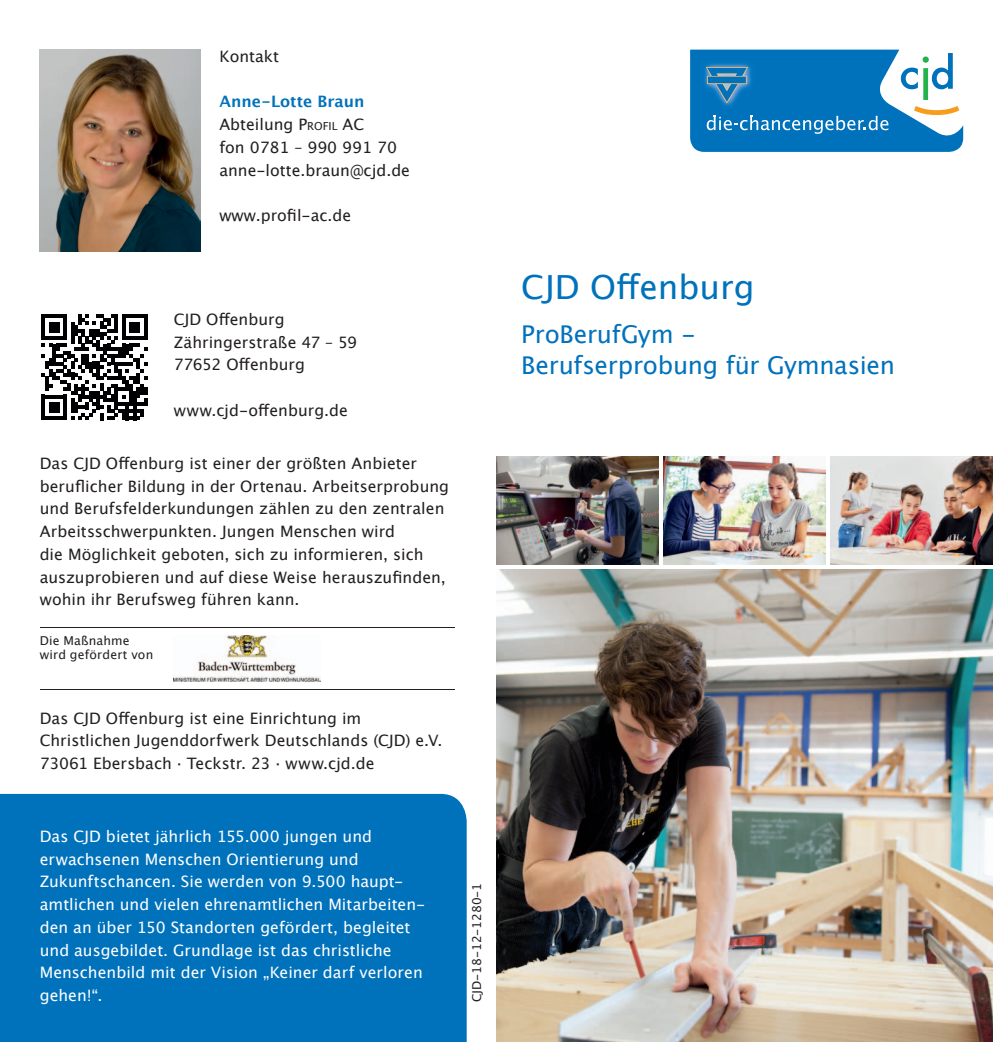
<style>
.page{position:relative;width:993px;height:1042px;background:#fff}
.page>*{position:absolute;margin:0;border:0;box-sizing:border-box;transform-origin:0 0}
.t1{font:33.25px "Lucida Grande";color:#0072bc}
.t2{font:24.5px/31.2px "Lucida Grande";letter-spacing:-.01em;color:#0072bc}
.t3{font:15.75px/22.8px "Lucida Grande";color:#231f20}
.t4{font:15.75px/22.8px "Lucida Grande";color:#fff}
.t5{font:12.25px/14.7px "Lucida Grande";letter-spacing:.015em;color:#231f20}
.s1{font-weight:700;color:#0072bc}
.s2{font-style:inherit}
.s3{font-size:11.03px}
</style>
<div class="page">
<img style="left:496px;top:569px;width:496px;height:473px">
<img style="left:496px;top:456px;width:162px;height:108px">
<img style="left:663px;top:456px;width:162px;height:108px">
<img style="left:830px;top:456px;width:162px;height:108px">
<svg style="left:690px;top:50px;width:272px;height:102px"></svg>
<div style="left:707px;top:77px;width:38px;height:6px;background:#0072bc"></div>
<div style="left:0;top:794px;width:466px;height:248px;background:#0072bc"></div>
<svg style="left:41px;top:314px;width:106px;height:106px"></svg>
<img style="left:40px;top:50px;width:160px;height:201px">
<hr style="left:40px;top:627px;width:414px;height:1px;background:#231f20">
<hr style="left:40px;top:689px;width:414px;height:1px;background:#231f20">
<img style="left:174px;top:635px;width:146px;height:46px">
<p class="t3" style="left:219px;top:45px;width:61px">Kontakt</p>
<p class="t3" style="left:219px;top:91px;width:192px"><span class="s1">Anne-Lotte Braun<br></span>Abteilung <span class="s2">P</span><span class="s3">rofil</span> <span class="s2">AC<br></span>fon 0781 – 990 991 70 anne-lotte.braun@cjd.de</p>
<p class="t3" style="left:219px;top:204px;width:133px">www.profil-ac.de</p>
<p class="t3" style="left:174px;top:308px;width:185px">CJD Offenburg<br>Zähringerstraße 47 – 59<br>77652 Offenburg</p>
<p class="t3" style="left:174px;top:399px;width:175px">www.cjd-offenburg.de</p>
<p class="t3" style="left:40px;top:452px;width:411px">Das CJD Offenburg ist einer der größten Anbieter beruflicher Bildung in der Ortenau. Arbeitserprobung und Berufsfelderkundungen zählen zu den zentralen Arbeitsschwerpunkten. Jungen Menschen wird<br>die Möglichkeit geboten, sich zu informieren, sich auszuprobieren und auf diese Weise herauszufinden, wohin ihr Berufsweg führen kann.</p>
<p class="t5" style="left:40px;top:633px;width:115px">Die Maßnahme wird gefördert von</p>
<p class="t3" style="left:40px;top:707px;width:404px">Das CJD Offenburg ist eine Einrichtung im<br>Christlichen Jugenddorfwerk Deutschlands (CJD) e.V.<br>73061 Ebersbach · Teckstr. 23 · www.cjd.de</p>
<p class="t4" style="left:40px;top:825px;width:387px">Das CJD bietet jährlich 155.000 jungen und erwachsenen Menschen Orientierung und Zukunftschancen. Sie werden von 9.500 haupt&shy;amtlichen und vielen ehrenamtlichen Mitarbeiten&shy;den an über 150 Standorten gefördert, begleitet und ausgebildet. Grundlage ist das christliche Menschenbild mit der Vision „Keiner darf verloren gehen!“.</p>
<p class="t5" style="left:469px;top:1002px;width:121px;rotate:-90deg">CJD-18-12-1280-1</p>
<h1 class="t1" style="left:521px;top:268px;width:235px">CJD Offenburg</h1>
<h2 class="t2" style="left:521px;top:318px;width:375px">ProBerufGym -<br>Berufserprobung für Gymnasien</h2>
</div>
